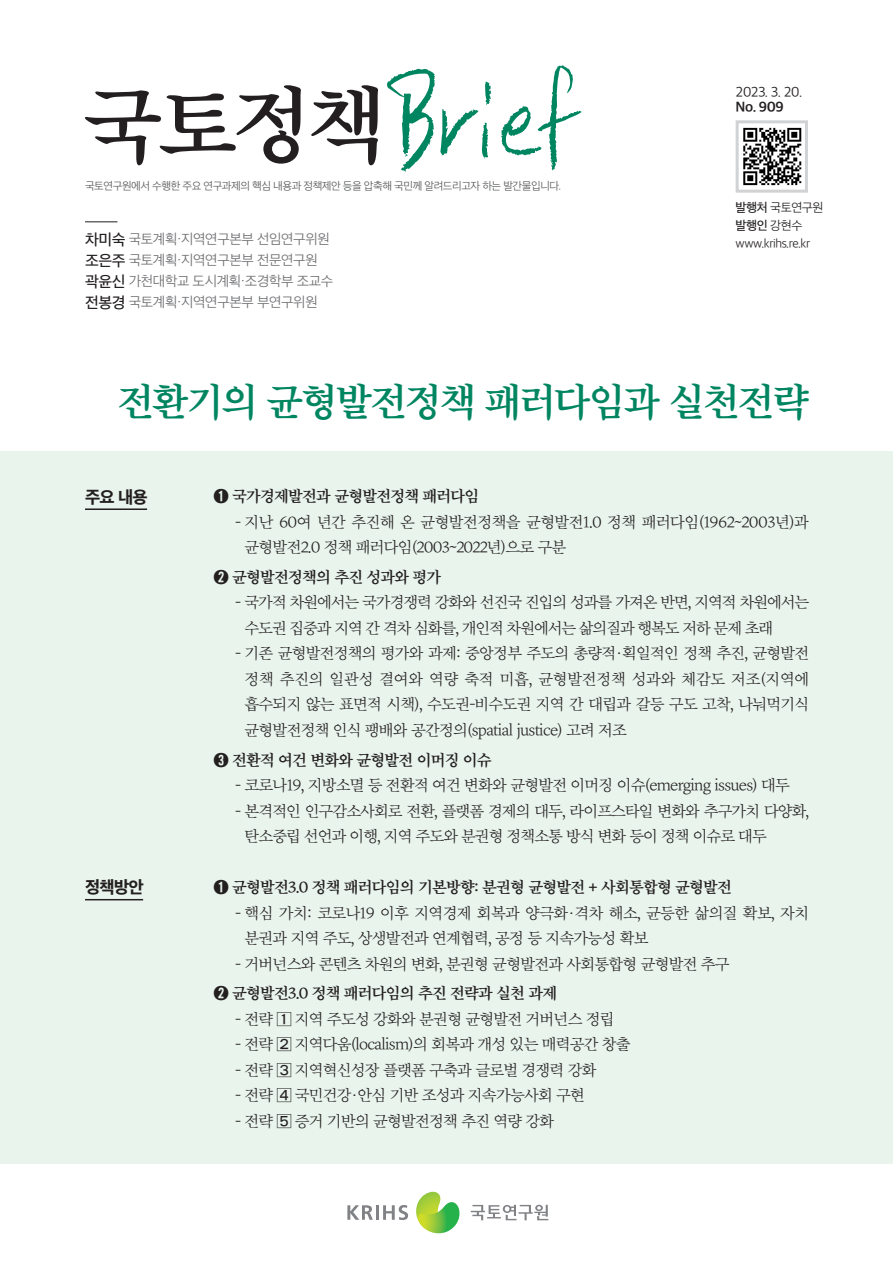
<style>
.page{position:relative;width:893px;height:1263px;background:#fff}
.page>*{position:absolute;margin:0;border:0;box-sizing:border-box;transform-origin:0 0}
.t1{font:118.5px "SD Gong Pil a Md";color:#008561}
.t2{font:84px "SD Myeongjo Neoa e Sm";color:#231f20}
.t3{font:39px "SD Myeongjo Neoa e Sm";letter-spacing:-.05em;color:#008561}
.t4{font:16.5px "SD Gothic Neoa h Ex Bd";letter-spacing:-.04em;color:#231f20}
.t5{font:15.75px/25.5px "SD Myeongjo Neoa b Lt";letter-spacing:-.05em;color:#231f20}
.t6{font:15.75px "SD Myeongjo Neoa e Sm";letter-spacing:-.05em;color:#231f20}
.t7{font:15.75px/25.5px "SD Myeongjo Neoa b Lt";letter-spacing:-.07em;color:#231f20}
.t8{font:13.5px "SD Gothic Neoa c Lt";letter-spacing:-.025em;color:#6c6d70}
.t9{font:13.5px "SD Gothic Neoa c Lt";letter-spacing:-.045em;color:#231f20}
.t10{font:13.5px "SD Gothic Neoa g Bd";color:#231f20}
.t11{font:12px "SD Gothic Neoa c Lt";letter-spacing:-.04em;color:#231f20}
.t12{font:12px "SD Gothic Neoa e Md";color:#231f20}
.t13{font:10.5px "SD Gothic Neoa c Lt";letter-spacing:-.04em;color:#57585a}
.s1{font-family:"SD Gothic Neoa e Md";font-size:15px;color:#231f20}
.s2{font-family:"SD Gothic Neoa e Md"}
.s3{font-family:"SD Gothic Neoa c Lt"}
</style>
<div class="page">
<div style="left:0;top:451px;width:893px;height:713px;background:#e9f5ec"></div>
<hr style="left:85px;top:508px;width:62px;height:2px;background:#231f20">
<hr style="left:85px;top:899px;width:58px;height:1px;background:#231f20">
<svg style="left:347px;top:1205px;width:26px;height:15px"></svg>
<hr style="left:376px;top:1205px;width:3px;height:15px;background:#808285">
<svg style="left:383px;top:1192px;width:77px;height:42px"></svg>
<svg style="left:471px;top:1205px;width:77px;height:15px"></svg>
<img style="left:743px;top:127px;width:59px;height:59px">
<div style="left:736px;top:120px;width:72px;height:73px;border:3px solid #d1d2d4"></div>
<hr style="left:85px;top:222px;width:32px;height:1px;background:#231f20">
<p class="t1" style="left:390px;top:61px;width:193px">Brief</p>
<p class="t2" style="left:83px;top:83px;width:305px">국토정책</p>
<p class="t13" style="left:85px;top:180px;width:478px">국토연구원에서 수행한 주요 연구과제의 핵심 내용과 정책제안 등을 압축해 국민께 알려드리고자 하는 발간물입니다.</p>
<p class="t8" style="left:85px;top:232px;width:246px"><span class="s1">차미숙</span> 국토계획·지역연구본부 선임연구위원</p>
<p class="t8" style="left:85px;top:253px;width:234px"><span class="s1">조은주</span> 국토계획·지역연구본부 전문연구원</p>
<p class="t8" style="left:85px;top:274px;width:250px"><span class="s1">곽윤신</span> 가천대학교 도시계획·조경학부 조교수</p>
<p class="t8" style="left:85px;top:295px;width:234px"><span class="s1">전봉경</span> 국토계획·지역연구본부 부연구위원</p>
<p class="t9" style="left:736px;top:85px;width:68px">2023. 3. 20.</p>
<p class="t10" style="left:736px;top:100px;width:50px">No. 909</p>
<p class="t11" style="left:736px;top:201px;width:89px"><span class="s2">발행처</span> 국토연구원</p>
<p class="t12" style="left:736px;top:219px;width:68px">발행인 <span class="s3">강현수</span></p>
<p class="t11" style="left:736px;top:237px;width:76px">www.krihs.re.kr</p>
<p class="t3" style="left:117px;top:382px;width:693px">전환기의 균형발전정책 패러다임과 실천전략</p>
<p class="t4" style="left:85px;top:488px;width:64px">주요 내용</p>
<p class="t4" style="left:85px;top:879px;width:60px">정책방안</p>
<p class="t6" style="left:214px;top:488px;width:267px">➊ 국가경제발전과 균형발전정책 패러다임</p>
<p class="t5" style="left:245px;top:510px;width:566px;text-indent:-9px">- 지난 60여 년간 추진해 온 균형발전정책을 균형발전1.0 정책 패러다임(1962~2003년)과 균형발전2.0 정책 패러다임(2003~2022년)으로 구분</p>
<p class="t6" style="left:214px;top:569px;width:229px">➋ 균형발전정책의 추진 성과와 평가</p>
<p class="t7" style="left:245px;top:591px;width:566px;text-indent:-9px">- 국가적 차원에서는 국가경쟁력 강화와 선진국 진입의 성과를 가져온 반면, 지역적 차원에서는 수도권 집중과 지역 간 격차 심화를, 개인적 차원에서는 삶의질과 행복도 저하 문제 초래</p>
<p class="t5" style="left:245px;top:642px;width:566px;text-align:justify;text-indent:-9px">- 기존 균형발전정책의 평가와 과제: 중앙정부 주도의 총량적·획일적인 정책 추진, 균형발전 정책 추진의 일관성 결여와 역량 축적 미흡, 균형발전정책 성과와 체감도 저조(지역에 흡수되지 않는 표면적 시책), 수도권-비수도권 지역 간 대립과 갈등 구도 고착, 나눠먹기식 균형발전정책 인식 팽배와 공간정의(spatial justice) 고려 저조</p>
<p class="t6" style="left:214px;top:752px;width:279px">➌ 전환적 여건 변화와 균형발전 이머징 이슈</p>
<p class="t5" style="left:235px;top:773px;width:556px">- 코로나19, 지방소멸 등 전환적 여건 변화와 균형발전 이머징 이슈(emerging issues) 대두</p>
<p class="t5" style="left:245px;top:799px;width:566px;text-indent:-9px">- 본격적인 인구감소사회로 전환, 플랫폼 경제의 대두, 라이프스타일 변화와 추구가치 다양화, 탄소중립 선언과 이행, 지역 주도와 분권형 정책소통 방식 변화 등이 정책 이슈로 대두</p>
<p class="t6" style="left:214px;top:879px;width:520px">➊ 균형발전3.0 정책 패러다임의 기본방향: 분권형 균형발전 + 사회통합형 균형발전</p>
<p class="t5" style="left:245px;top:901px;width:566px;text-indent:-9px">- 핵심 가치: 코로나19 이후 지역경제 회복과 양극화·격차 해소, 균등한 삶의질 확보, 자치 분권과 지역 주도, 상생발전과 연계협력, 공정 등 지속가능성 확보</p>
<p class="t5" style="left:235px;top:952px;width:496px">- 거버넌스와 콘텐츠 차원의 변화, 분권형 균형발전과 사회통합형 균형발전 추구</p>
<p class="t6" style="left:214px;top:986px;width:345px">➋ 균형발전3.0 정책 패러다임의 추진 전략과 실천 과제</p>
<p class="t5" style="left:235px;top:1007px;width:381px">- 전략 1 지역 주도성 강화와 분권형 균형발전 거버넌스 정립</p>
<p class="t5" style="left:235px;top:1033px;width:397px">- 전략 2 지역다움(localism)의 회복과 개성 있는 매력공간 창출</p>
<p class="t5" style="left:235px;top:1058px;width:363px">- 전략 3 지역혁신성장 플랫폼 구축과 글로벌 경쟁력 강화</p>
<p class="t5" style="left:235px;top:1084px;width:351px">- 전략 4 국민건강·안심 기반 조성과 지속가능사회 구현</p>
<p class="t5" style="left:235px;top:1109px;width:321px">- 전략 5 증거 기반의 균형발전정책 추진 역량 강화</p>
</div>
